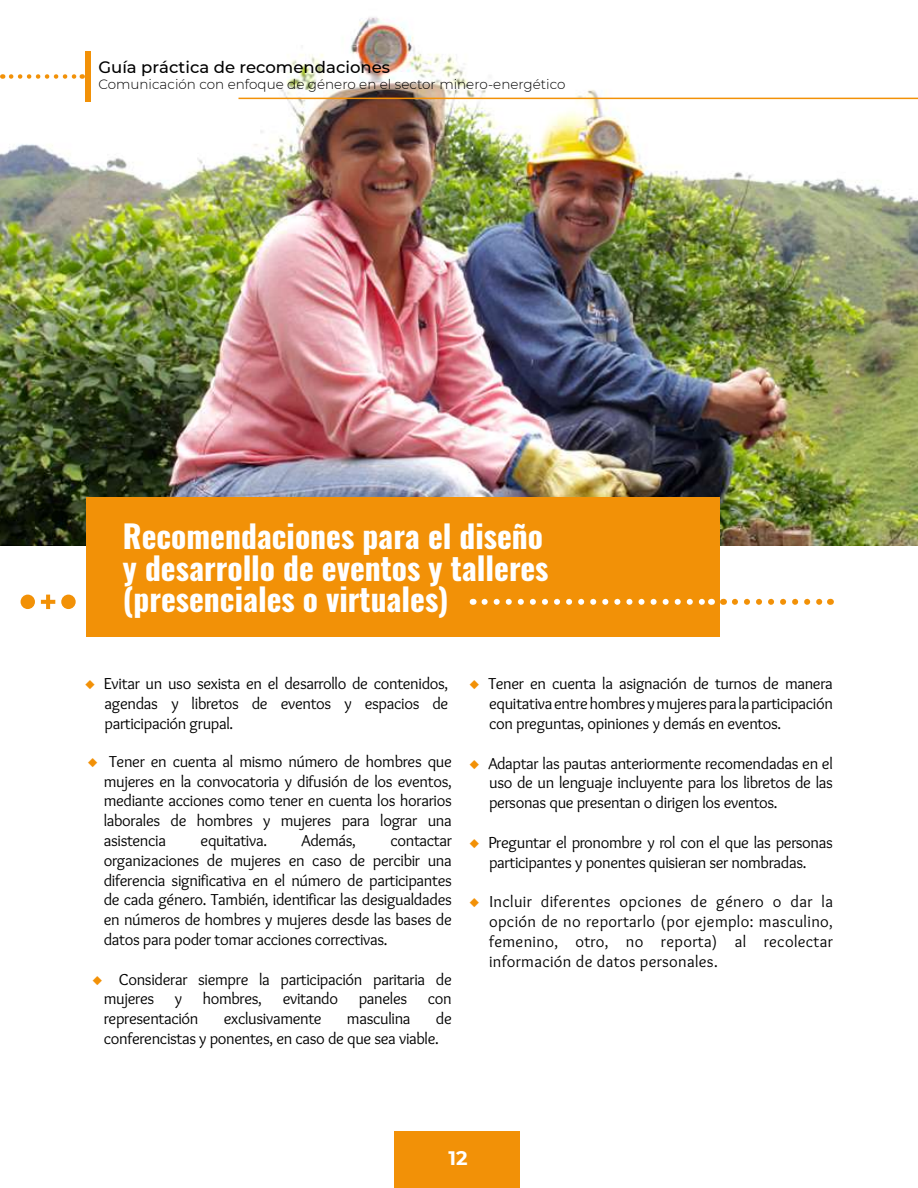
<style>
.page{position:relative;width:918px;height:1188px;background:#fff}
.page>*{position:absolute;margin:0;border:0;box-sizing:border-box;transform-origin:0 0}
.t1{font:700 31.5px/31.5px "Oswald";color:#fff}
.t2{font:700 19.5px "Montserrat";color:#fff}
.t3{font:16.5px/19.8px "Overlock";letter-spacing:-.02em;color:#000;text-align:justify}
.t4{font:500 16.5px "Montserrat";color:#000}
.t5{font:300 13.5px "Montserrat";color:#000}
.s1{font-family:"Montserrat";color:#f29107}
</style>
<div class="page">
<img style="left:0;top:17px;width:918px;height:529px">
<div style="left:86px;top:497px;width:633px;height:140px;background:#f29107"></div>
<div style="left:395px;top:1131px;width:125px;height:57px;background:#f29107"></div>
<div style="left:85px;top:51px;width:6px;height:51px;background:#f29107"></div>
<hr style="left:238px;top:98px;width:680px;height:1px;background:#f29107">
<svg style="left:11px;top:74px;width:72px;height:5px"></svg>
<div style="left:21px;top:595px;width:14px;height:14px;background:#f29107;border-radius:50%"></div>
<div style="left:61px;top:595px;width:15px;height:14px;background:#f29107;border-radius:50%"></div>
<svg style="left:41px;top:595px;width:14px;height:14px"></svg>
<svg style="left:485px;top:599px;width:220px;height:6px"></svg>
<svg style="left:735px;top:599px;width:88px;height:6px"></svg>
<p class="t4" style="left:98px;top:56px;width:293px">Guía práctica de recomendaciones</p>
<p class="t5" style="left:98px;top:75px;width:469px">Comunicación con enfoque de género en el sector minero-energético</p>
<h1 class="t1" style="left:123px;top:522px;width:427px">Recomendaciones para el diseño y desarrollo de eventos y talleres (presenciales o virtuales)</h1>
<p class="t3" style="left:105px;top:674px;width:345px;text-indent:-20px"><span class="s1">◆</span> Evitar un uso sexista en el desarrollo de contenidos, agendas y libretos de eventos y espacios de participación grupal.</p>
<p class="t3" style="left:104px;top:752px;width:350px;text-indent:-16px"><span class="s1">◆</span> Tener en cuenta al mismo número de hombres que mujeres en la convocatoria y difusión de los eventos, mediante acciones como tener en cuenta los horarios laborales de hombres y mujeres para lograr una asistencia</p>
<p class="t3" style="left:201px;top:831px;width:68px">equitativa.</p>
<p class="t3" style="left:302px;top:831px;width:56px">Además,</p>
<p class="t3" style="left:104px;top:831px;width:350px;text-indent:287px">contactar organizaciones de mujeres en caso de percibir una diferencia significativa en el número de participantes de cada género. También, identificar las desigualdades en números de hombres y mujeres desde las bases de datos para poder tomar acciones correctivas.</p>
<p class="t3" style="left:104px;top:969px;width:350px;text-indent:-11px"><span class="s1">◆</span> Considerar siempre la participación paritaria de mujeres</p>
<p class="t3" style="left:175px;top:989px;width:9px">y</p>
<p class="t3" style="left:203px;top:989px;width:61px">hombres,</p>
<p class="t3" style="left:283px;top:989px;width:57px">evitando</p>
<p class="t3" style="left:359px;top:989px;width:50px">paneles</p>
<p class="t3" style="left:428px;top:989px;width:25px">con</p>
<p class="t3" style="left:104px;top:1009px;width:96px">representación</p>
<p class="t3" style="left:224px;top:1009px;width:99px">exclusivamente</p>
<p class="t3" style="left:347px;top:1009px;width:65px">masculina</p>
<p class="t3" style="left:104px;top:1009px;width:350px;text-indent:332px">de conferencistas y ponentes, en caso de que sea viable.</p>
<p class="t3" style="left:489px;top:674px;width:345px;text-indent:-20px"><span class="s1">◆</span> Tener en cuenta la asignación de turnos de manera equitativa entre hombres y mujeres para la participación con preguntas, opiniones y demás en eventos.</p>
<p class="t3" style="left:489px;top:753px;width:345px;text-indent:-20px"><span class="s1">◆</span> Adaptar las pautas anteriormente recomendadas en el uso de un lenguaje incluyente para los libretos de las personas que presentan o dirigen los eventos.</p>
<p class="t3" style="left:470px;top:833px;width:365px;text-align:center"><span class="s1">◆</span> Preguntar el pronombre y rol con el que las personas participantes y ponentes quisieran ser nombradas.</p>
<p class="t3" style="left:489px;top:892px;width:345px;text-indent:-20px"><span class="s1">◆</span> Incluir diferentes opciones de género o dar la opción de no reportarlo (por ejemplo: masculino, femenino, otro, no reporta) al recolectar información de datos personales.</p>
<p class="t2" style="left:449px;top:1144px;width:21px">12</p>
</div>
